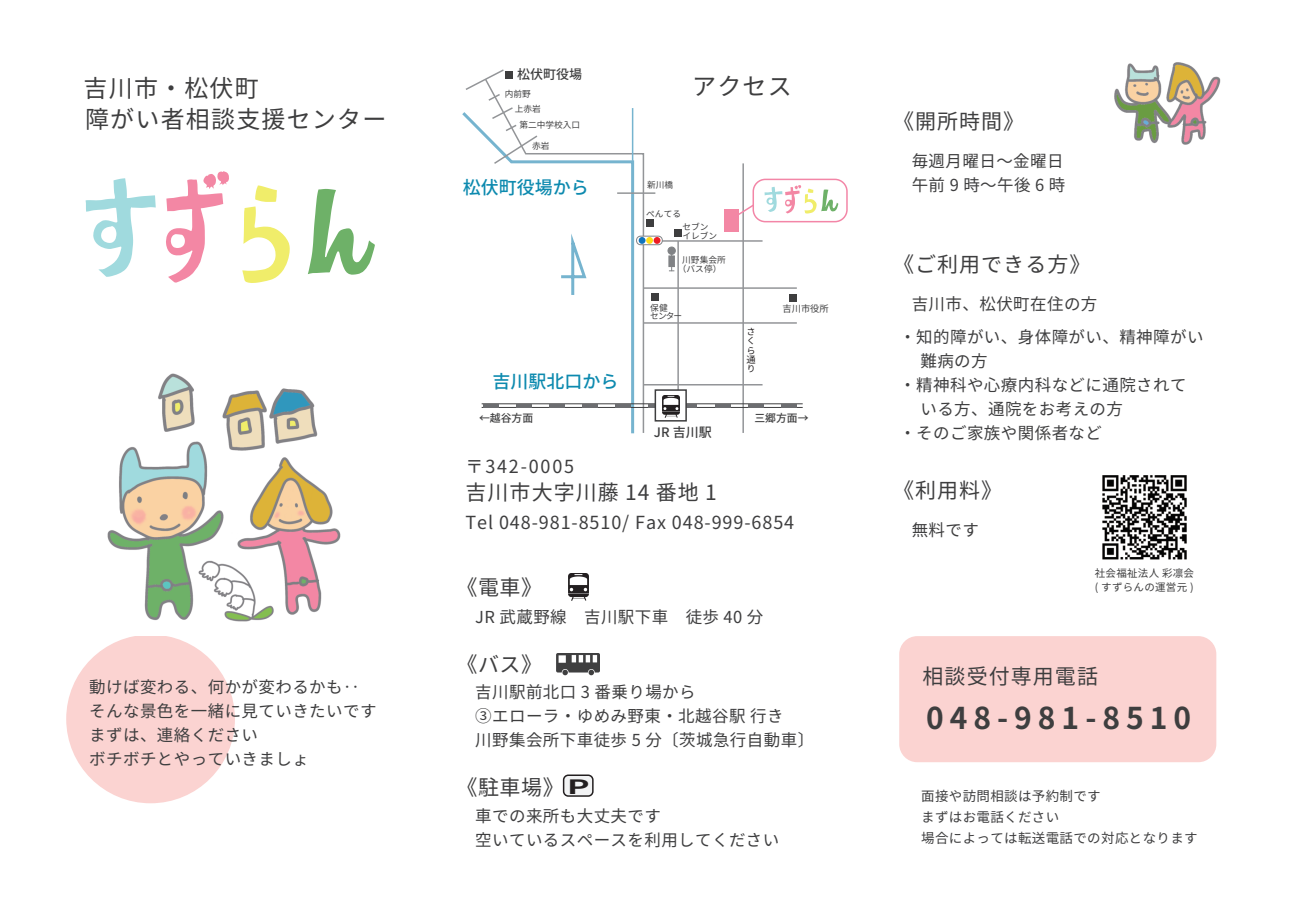
<style>
.page{position:relative;width:1289px;height:919px;background:#fff}
.page>*{position:absolute;margin:0;border:0;box-sizing:border-box;transform-origin:0 0}
.t1{font:700 30px "Noto Sans CJ Kjp";letter-spacing:.2em;color:#3e3e3f}
.t2{font:24px/31.5px "Noto Sans CJ Kjp";letter-spacing:.05em;color:#3e3e3f}
.t3{font:21px "Noto Sans CJ Kjp";letter-spacing:.05em;color:#3e3e3f}
.t4{font:18px "Noto Sans CJ Kjp";letter-spacing:.05em;color:#3e3e3f}
.t5{font:500 18px "Noto Sans CJ Kjp";color:#0d8aaf}
.t6{font:16.5px/24px "Noto Sans CJ Kjp";letter-spacing:.025em;color:#3e3e3f}
.t7{font:13.5px/21px "Noto Sans CJ Kjp";letter-spacing:.025em;color:#3e3e3f}
.t8{font:500 13.05px "Noto Sans CJ Kjp";color:#3e3e3f}
.t9{font:500 10.8px "Noto Sans CJ Kjp";color:#3e3e3f}
.t10{font:10.5px/13.5px "Noto Sans CJ Kjp";letter-spacing:.025em;color:#3e3e3f}
.t11{font:9.3px "Noto Sans CJ Kjp";color:#3e3e3f}
.t12{font:9.3px/9.3px "Noto Sans CJ Kjp";color:#231f20}
.t13{font:8.7px/8.7px "Noto Sans CJ Kjp";color:#3e3e3f}
.s1{font-weight:700;font-size:19.65px;color:#231f20}
</style>
<div class="page">
<div style="left:66px;top:634px;width:169px;height:169px;background:#fbd3d1;border-radius:50%"></div>
<img style="left:107px;top:373px;width:234px;height:262px">
<svg style="left:86px;top:178px;width:70px;height:99px"></svg>
<svg style="left:308px;top:189px;width:67px;height:86px"></svg>
<svg style="left:242px;top:185px;width:48px;height:98px"></svg>
<svg style="left:166px;top:171px;width:63px;height:112px"></svg>
<img style="left:1114px;top:62px;width:107px;height:83px">
<img style="left:556px;top:653px;width:44px;height:22px">
<img style="left:568px;top:573px;width:20px;height:27px">
<div style="left:563px;top:775px;width:30px;height:21px;background:#f2f3f4;border-radius:5px"></div>
<div style="left:563px;top:774px;width:30px;height:22px;border:2px solid #231f20;border-radius:5px"></div>
<svg style="left:499px;top:108px;width:146px;height:326px"></svg>
<hr style="left:742px;top:163px;width:2px;height:270px;background:#939598">
<hr style="left:677px;top:241px;width:2px;height:160px;background:#939598">
<hr style="left:643px;top:240px;width:119px;height:2px;background:#939598">
<hr style="left:643px;top:287px;width:153px;height:2px;background:#939598">
<hr style="left:643px;top:322px;width:153px;height:2px;background:#939598">
<hr style="left:643px;top:384px;width:119px;height:1px;background:#939598">
<div style="left:673px;top:229px;width:8px;height:8px;background:#3e3e3f"></div>
<div style="left:646px;top:219px;width:8px;height:8px;background:#3e3e3f"></div>
<div style="left:651px;top:293px;width:8px;height:7px;background:#3e3e3f"></div>
<div style="left:789px;top:294px;width:7px;height:7px;background:#3e3e3f"></div>
<div style="left:724px;top:208px;width:14px;height:23px;background:#f387a4"></div>
<svg style="left:764px;top:185px;width:74px;height:28px"></svg>
<svg style="left:636px;top:236px;width:26px;height:9px"></svg>
<div style="left:636px;top:236px;width:26px;height:9px;border:1px solid #808285;border-radius:4px"></div>
<div style="left:638px;top:237px;width:7px;height:7px;background:#1074bc;border-radius:50%"></div>
<div style="left:646px;top:237px;width:7px;height:7px;background:#ffdd17;border-radius:50%"></div>
<div style="left:653px;top:237px;width:7px;height:7px;background:#ee1d23;border-radius:50%"></div>
<hr style="left:617px;top:192px;width:38px;height:2px;background:#939598">
<svg style="left:464px;top:69px;width:75px;height:96px"></svg>
<hr style="left:632px;top:108px;width:1px;height:53px;background:#76b4cf">
<hr style="left:481px;top:407px;width:321px;height:1px;background:#3e3e3f">
<hr style="left:481px;top:403px;width:321px;height:1px;background:#3e3e3f">
<hr style="left:582px;top:404px;width:16px;height:3px;background:#6c6d70">
<hr style="left:615px;top:404px;width:16px;height:3px;background:#6c6d70">
<hr style="left:648px;top:404px;width:16px;height:3px;background:#6c6d70">
<hr style="left:681px;top:404px;width:16px;height:3px;background:#6c6d70">
<hr style="left:714px;top:404px;width:16px;height:3px;background:#6c6d70">
<hr style="left:747px;top:404px;width:16px;height:3px;background:#6c6d70">
<hr style="left:780px;top:404px;width:16px;height:3px;background:#6c6d70">
<hr style="left:483px;top:404px;width:16px;height:3px;background:#6c6d70">
<hr style="left:516px;top:404px;width:16px;height:3px;background:#6c6d70">
<hr style="left:549px;top:404px;width:16px;height:3px;background:#6c6d70">
<div style="left:654px;top:389px;width:33px;height:32px;background:#fff;border:2px solid #3e3e3f"></div>
<img style="left:662px;top:395px;width:17px;height:22px">
<svg style="left:729px;top:203px;width:23px;height:18px"></svg>
<div style="left:752px;top:179px;width:95px;height:43px;border:2px solid #f386a7;border-radius:12px"></div>
<div style="left:668px;top:247px;width:7px;height:7px;background:#808285;border-radius:50%"></div>
<div style="left:667px;top:247px;width:8px;height:8px;border:1px solid #808285;border-radius:50%"></div>
<svg style="left:668px;top:255px;width:1px;height:12px"></svg>
<svg style="left:669px;top:254px;width:5px;height:17px"></svg>
<div style="left:899px;top:636px;width:317px;height:126px;background:#fbd3d1;border-radius:18px"></div>
<svg style="left:558px;top:224px;width:30px;height:74px"></svg>
<img style="left:1102px;top:475px;width:85px;height:85px">
<p class="t8" style="left:517px;top:67px;width:67px">松伏町役場</p>
<h2 class="t2" style="left:84px;top:73px;width:304px">吉川市・松伏町<br>障がい者相談支援センター</h2>
<h2 class="t2" style="left:692px;top:71px;width:101px">アクセス</h2>
<p class="t13" style="left:505px;top:90px;width:28px">内前野</p>
<p class="t13" style="left:515px;top:105px;width:28px">上赤岩</p>
<p class="t13" style="left:519px;top:120px;width:62px">第二中学校入口</p>
<p class="t13" style="left:532px;top:142px;width:19px">赤岩</p>
<p class="t5" style="left:463px;top:177px;width:127px">松伏町役場から</p>
<p class="t5" style="left:492px;top:371px;width:127px">吉川駅北口から</p>
<p class="t13" style="left:647px;top:181px;width:28px">新川橋</p>
<p class="t13" style="left:646px;top:210px;width:36px">ぺんてる</p>
<p class="t13" style="left:682px;top:222px;width:36px">セブンイレブン</p>
<p class="t13" style="left:678px;top:256px;width:49px;text-align:center">川野集会所（バス停）</p>
<p class="t13" style="left:650px;top:303px;width:34px">保健<br>センター</p>
<p class="t11" style="left:782px;top:304px;width:48px">吉川市役所</p>
<p class="t12" style="left:746px;top:327px;width:10px">さくら通り</p>
<p class="t9" style="left:479px;top:412px;width:56px">←越谷方面</p>
<p class="t9" style="left:754px;top:412px;width:56px">三郷方面→</p>
<p class="t8" style="left:654px;top:425px;width:59px">JR 吉川駅</p>
<p class="t6" style="left:89px;top:675px;width:289px">動けば変わる、何かが変わるかも‥そんな景色を一緒に見ていきたいですまずは、連絡ください<br>ボチボチとやっていきましょ</p>
<p class="t4" style="left:465px;top:456px;width:110px">〒342-0005</p>
<p class="t3" style="left:465px;top:480px;width:253px">吉川市大字川藤 14 番地 1</p>
<p class="t4" style="left:465px;top:512px;width:330px">Tel 048-981-8510/ Fax 048-999-6854</p>
<p class="t3" style="left:456px;top:575px;width:87px">《電車》</p>
<p class="t6" style="left:475px;top:605px;width:290px">JR 武蔵野線　吉川駅下車　徒歩 40 分</p>
<p class="t3" style="left:456px;top:652px;width:87px">《バス》</p>
<p class="t6" style="left:475px;top:680px;width:340px">吉川駅前北口 3 番乗り場から<br>③エローラ・ゆめみ野東・北越谷駅 行き<br>川野集会所下車徒歩 5 分〔茨城急行自動車〕</p>
<p class="t3" style="left:456px;top:775px;width:135px">《駐車場》<span class="s1">P</span></p>
<p class="t6" style="left:475px;top:804px;width:306px">車での来所も大丈夫です<br>空いているスペースを利用してください</p>
<p class="t3" style="left:893px;top:109px;width:133px">《開所時間》</p>
<p class="t6" style="left:911px;top:149px;width:155px">毎週月曜日～金曜日午前 9 時～午後 6 時</p>
<p class="t3" style="left:893px;top:252px;width:199px">《ご利用できる方》</p>
<p class="t6" style="left:899px;top:287px;width:306px;line-height:33px;text-indent:12px">吉川市、松伏町在住の方<br>・知的障がい、身体障がい、精神障がい</p>
<p class="t6" style="left:899px;top:349px;width:289px">　難病の方<br>・精神科や心療内科などに通院されて　いる方、通院をお考えの方<br>・そのご家族や関係者など</p>
<p class="t3" style="left:893px;top:478px;width:111px">《利用料》</p>
<p class="t6" style="left:911px;top:518px;width:69px">無料です</p>
<p class="t10" style="left:1094px;top:566px;width:101px">社会福祉法人 彩凛会( すずらんの運営元 )</p>
<p class="t3" style="left:900px;top:664px;width:221px">　相談受付専用電話　</p>
<h1 class="t1" style="left:926px;top:700px;width:266px">048-981-8510</h1>
<p class="t7" style="left:921px;top:785px;width:278px">面接や訪問相談は予約制です<br>まずはお電話ください<br>場合によっては転送電話での対応となります</p>
</div>
